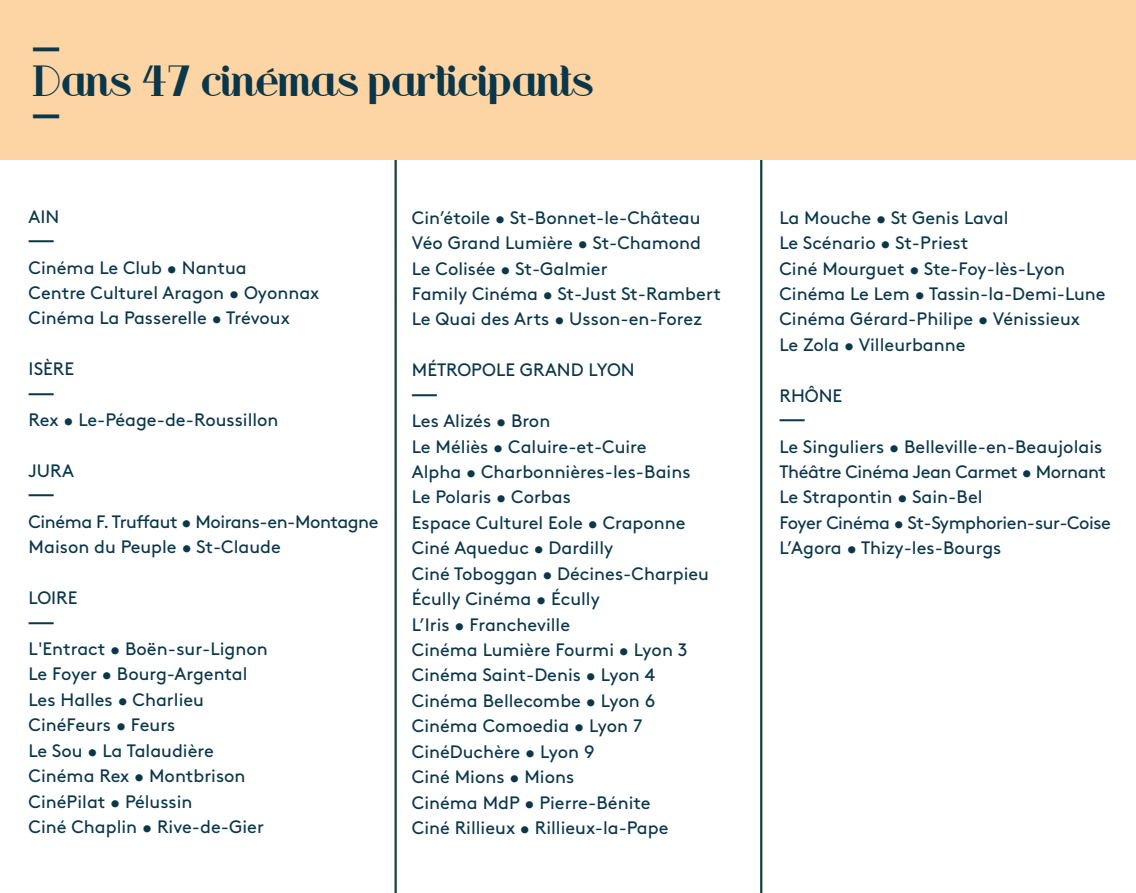
<style>
.page{position:relative;width:1136px;height:893px;background:#fff}
.page>*{position:absolute;margin:0;border:0;box-sizing:border-box;transform-origin:0 0}
.t1{font:40.5px/33.8px "Riot Squad";letter-spacing:.025em;color:#0b374a}
.t2{font:18px/25.4px "Brown";color:#0b374a}
.t3{font:18px/25.4px "Brown";letter-spacing:-.02em;color:#0b374a}
.t4{font:18px/25.4px "Brown";letter-spacing:-.025em;color:#0b374a}
.t5{font:700 18px "Brown";color:#0b374a}
</style>
<div class="page">
<hr style="left:394px;top:157px;width:3px;height:736px;background:#14403d">
<hr style="left:760px;top:157px;width:2px;height:736px;background:#14403d">
<div style="left:0;top:0;width:1135px;height:159px;background:#fdd5a5"></div>
<h1 class="t1" style="left:33px;top:31px;width:562px">—<br>Dans 47 cinémas participants —</h1>
<p class="t2" style="left:29px;top:202px;width:32px">AIN</p>
<p class="t5" style="left:29px;top:227px;width:27px">—</p>
<p class="t2" style="left:29px;top:253px;width:292px">Cinéma Le Club • Nantua<br>Centre Culturel Aragon • Oyonnax<br>Cinéma La Passerelle • Trévoux</p>
<p class="t2" style="left:29px;top:355px;width:47px">ISÈRE</p>
<p class="t5" style="left:29px;top:380px;width:27px">—</p>
<p class="t2" style="left:29px;top:406px;width:251px">Rex • Le-Péage-de-Roussillon</p>
<p class="t2" style="left:29px;top:457px;width:47px">JURA</p>
<p class="t5" style="left:29px;top:482px;width:27px">—</p>
<p class="t4" style="left:29px;top:507px;width:351px">Cinéma F. Truffaut • Moirans-en-Montagne<br>Maison du Peuple • St-Claude</p>
<p class="t2" style="left:29px;top:584px;width:50px">LOIRE</p>
<p class="t5" style="left:29px;top:609px;width:27px">—</p>
<p class="t2" style="left:29px;top:634px;width:240px">L'Entract • Boën-sur-Lignon<br>Le Foyer • Bourg-Argental<br>Les Halles • Charlieu<br>CinéFeurs • Feurs<br>Le Sou • La Talaudière<br>Cinéma Rex • Montbrison<br>CinéPilat • Pélussin<br>Ciné Chaplin • Rive-de-Gier</p>
<p class="t2" style="left:412px;top:203px;width:310px">Cin’étoile • St-Bonnet-le-Château<br>Véo Grand Lumière • St-Chamond<br>Le Colisée • St-Galmier<br>Family Cinéma • St-Just St-Rambert<br>Le Quai des Arts • Usson-en-Forez</p>
<p class="t2" style="left:412px;top:356px;width:224px">MÉTROPOLE GRAND LYON</p>
<p class="t5" style="left:412px;top:381px;width:27px">—</p>
<p class="t2" style="left:412px;top:407px;width:299px">Les Alizés • Bron<br>Le Méliès • Caluire-et-Cuire<br>Alpha • Charbonnières-les-Bains<br>Le Polaris • Corbas<br>Espace Culturel Eole • Craponne<br>Ciné Aqueduc • Dardilly<br>Ciné Toboggan • Décines-Charpieu<br>Écully Cinéma • Écully<br>L’Iris • Francheville<br>Cinéma Lumière Fourmi • Lyon 3<br>Cinéma Saint-Denis • Lyon 4<br>Cinéma Bellecombe • Lyon 6<br>Cinéma Comoedia • Lyon 7<br>CinéDuchère • Lyon 9<br>Ciné Mions • Mions<br>Cinéma MdP • Pierre-Bénite<br>Ciné Rillieux • Rillieux-la-Pape</p>
<p class="t2" style="left:779px;top:203px;width:327px">La Mouche • St Genis Laval<br>Le Scénario • St-Priest<br>Ciné Mourguet • Ste-Foy-lès-Lyon<br>Cinéma Le Lem • Tassin-la-Demi-Lune<br>Cinéma Gérard-Philipe • Vénissieux<br>Le Zola • Villeurbanne</p>
<p class="t2" style="left:779px;top:381px;width:64px">RHÔNE</p>
<p class="t5" style="left:779px;top:406px;width:27px">—</p>
<p class="t3" style="left:779px;top:432px;width:333px">Le Singuliers • Belleville-en-Beaujolais Théâtre Cinéma Jean Carmet • Mornant Le Strapontin • Sain-Bel<br>Foyer Cinéma • St-Symphorien-sur-Coise L’Agora • Thizy-les-Bourgs</p>
</div>
